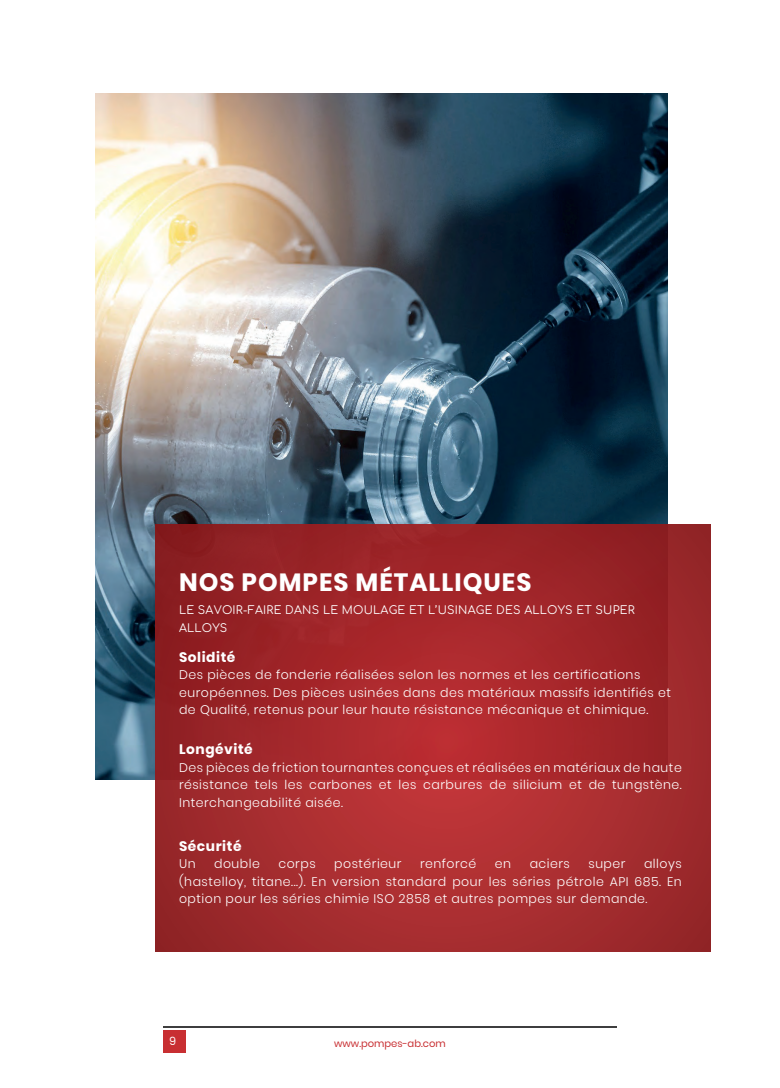
<style>
.page{position:relative;width:780px;height:1088px;background:#fff}
.page>*{position:absolute;margin:0;border:0;box-sizing:border-box;transform-origin:0 0}
.t1{font:700 25px "Poppins";letter-spacing:.04em;color:#fff}
.t2{font:700 13.75px "Poppins";letter-spacing:.04em;color:#fff}
.t3{font:300 12.5px/17.5px "Poppins";letter-spacing:.04em;color:#fff;text-align:justify}
.t4{font:11.25px/17.5px "Comfortaa";letter-spacing:.02em;color:#fff}
.t5{font:11.25px "Poppins";color:#fff}
.t6{font:10px "Poppins";color:#c82f32}
</style>
<div class="page">
<hr style="left:163px;top:1026px;width:454px;height:1px;background:#3e3e3f">
<div style="left:163px;top:1030px;width:23px;height:22px;background:#c82f32"></div>
<hr style="left:779px;top:54px;width:1px;height:43px;background:#c82f32">
<hr style="left:779px;top:372px;width:1px;height:618px;background:#f8e7df">
<hr style="left:779px;top:310px;width:1px;height:51px;background:#c82f32">
<img style="left:96px;top:93px;width:571px;height:686px">
<svg style="left:156px;top:525px;width:554px;height:426px;background:#a2282b"></svg>
<h1 class="t1" style="left:179px;top:567px;width:354px">NOS POMPES MÉTALLIQUES</h1>
<p class="t4" style="left:179px;top:600px;width:457px">LE SAVOIR-FAIRE DANS LE MOULAGE ET L’USINAGE DES ALLOYS ET SUPER<br>ALLOYS</p>
<p class="t2" style="left:179px;top:649px;width:58px">Solidité</p>
<p class="t3" style="left:179px;top:666px;width:493px;text-align:left">Des pièces de fonderie réalisées selon les normes et les certifications européennes. Des pièces usinées dans des matériaux massifs identifiés et de Qualité, retenus pour leur haute résistance mécanique et chimique.</p>
<p class="t2" style="left:179px;top:741px;width:75px">Longévité</p>
<p class="t3" style="left:179px;top:759px;width:504px">Des pièces de friction tournantes conçues et réalisées en matériaux de haute résistance tels les carbones et les carbures de silicium et de tungstène.<br>Interchangeabilité aisée.</p>
<p class="t2" style="left:179px;top:838px;width:64px">Sécurité</p>
<p class="t3" style="left:179px;top:855px;width:18px">Un</p>
<p class="t3" style="left:214px;top:855px;width:47px">double</p>
<p class="t3" style="left:278px;top:855px;width:39px">corps</p>
<p class="t3" style="left:334px;top:855px;width:69px">postérieur</p>
<p class="t3" style="left:420px;top:855px;width:58px">renforcé</p>
<p class="t3" style="left:495px;top:855px;width:18px">en</p>
<p class="t3" style="left:529px;top:855px;width:42px">aciers</p>
<p class="t3" style="left:588px;top:855px;width:38px">super</p>
<p class="t3" style="left:179px;top:855px;width:504px;text-indent:465px">alloys (hastelloy, titane...). En version standard pour les séries pétrole API 685. En option pour les séries chimie ISO 2858 et autres pompes sur demande.</p>
<p class="t5" style="left:169px;top:1034px;width:9px">9</p>
<p class="t6" style="left:334px;top:1038px;width:113px">www.pompes-ab.com</p>
</div>
